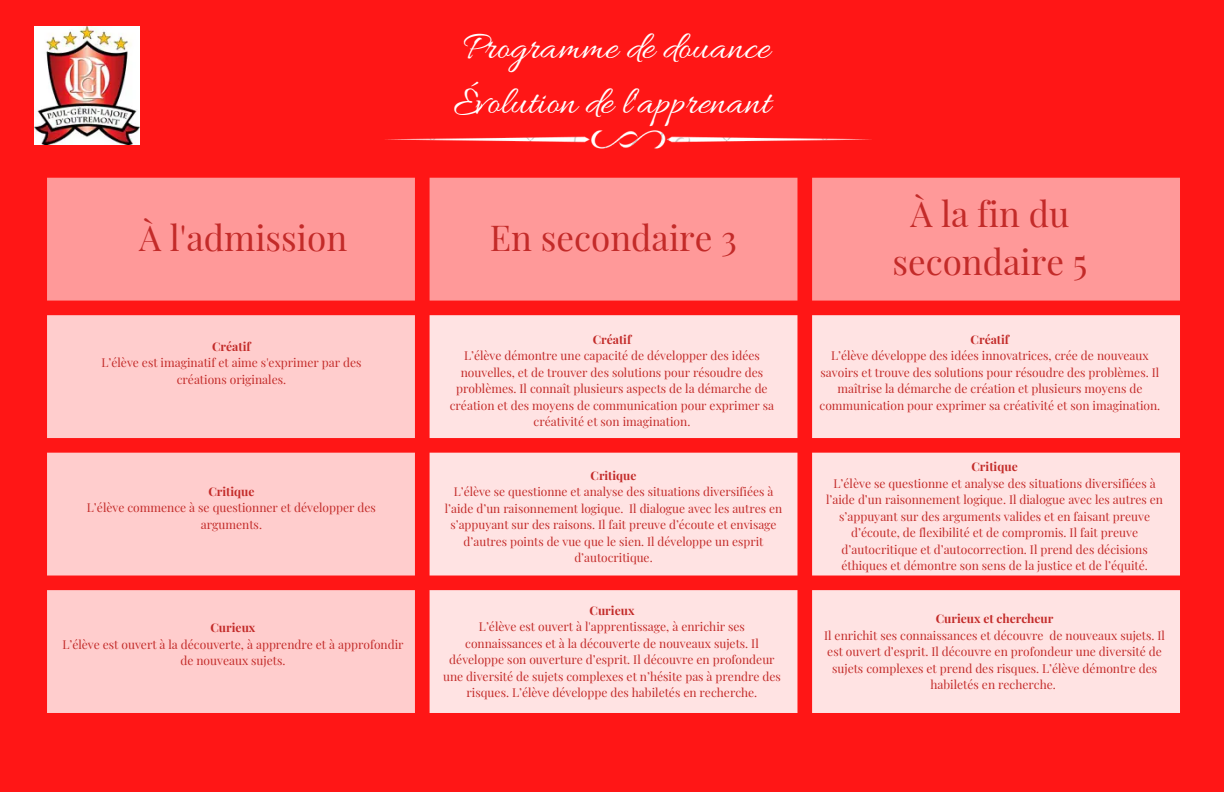
<style>
.page{position:relative;width:1224px;height:792px;background:#ff1616}
.page>*{position:absolute;margin:0;border:0;box-sizing:border-box;transform-origin:0 0}
.t1{font:40px "Allura";color:#fff}
.t2{font:35px/48.8px "Playfair Display";color:#c32b29;text-align:center}
.t3{font:12px/16.5px "Playfair Display";color:#c32b29;text-align:center}
.t4{font:700 12px "Playfair Display";color:#c32b29}
.t5{font:11.9px/16.4px "Playfair Display";color:#c32b29;text-align:center}
.t6{font:700 11.9px "Playfair Display";color:#c32b29}
</style>
<div class="page">
<img style="left:35px;top:26px;width:105px;height:119px">
<img style="left:385px;top:130px;width:487px;height:19px">
<div style="left:47px;top:178px;width:1133px;height:123px;background:#f99"></div>
<svg style="left:47px;top:315px;width:368px;height:398px;background:#ffbfbf"></svg>
<svg style="left:430px;top:315px;width:750px;height:398px;background:#ffd0d0"></svg>
<p class="t1" style="left:463px;top:25px;width:309px">Programme de douance</p>
<p class="t1" style="left:453px;top:80px;width:319px">Évolution de l'apprenant</p>
<p class="t2" style="left:139px;top:212px;width:210px">À l'admission</p>
<p class="t2" style="left:490px;top:212px;width:249px">En secondaire 3</p>
<p class="t4" style="left:212px;top:338px;width:40px">Créatif</p>
<p class="t3" style="left:101px;top:354px;width:262px">L’élève est imaginatif et aime s'exprimer par des créations originales.</p>
<p class="t4" style="left:208px;top:483px;width:48px">Critique</p>
<p class="t3" style="left:87px;top:499px;width:291px">L’élève commence à se questionner et développer des arguments.</p>
<p class="t4" style="left:211px;top:619px;width:46px">Curieux</p>
<p class="t3" style="left:62px;top:636px;width:343px">L’élève est ouvert à la découverte, à apprendre et à approfondir de nouveaux sujets.</p>
<p class="t4" style="left:593px;top:331px;width:40px">Créatif</p>
<p class="t3" style="left:450px;top:347px;width:326px">L’élève démontre une capacité de développer des idées nouvelles, et de trouver des solutions pour résoudre des problèmes. Il connaît plusieurs aspects de la démarche de création et des moyens de communication pour exprimer sa créativité et son imagination.</p>
<p class="t6" style="left:591px;top:467px;width:47px">Critique</p>
<p class="t5" style="left:445px;top:483px;width:339px">L’élève se questionne et analyse des situations diversifiées à l’aide d’un raisonnement logique. Il dialogue avec les autres en s’appuyant sur des raisons. Il fait preuve d’écoute et envisage d’autres points de vue que le sien. Il développe un esprit d’autocritique.</p>
<p class="t4" style="left:590px;top:602px;width:46px">Curieux</p>
<p class="t3" style="left:443px;top:618px;width:339px">L’élève est ouvert à l'apprentissage, à enrichir ses connaissances et à la découverte de nouveaux sujets. Il développe son ouverture d’esprit. Il découvre en profondeur une diversité de sujets complexes et n’hésite pas à prendre des risques. L’élève développe des habiletés en recherche.</p>
<p class="t2" style="left:892px;top:188px;width:196px">À la fin du secondaire 5</p>
<p class="t4" style="left:971px;top:331px;width:40px">Créatif</p>
<p class="t3" style="left:820px;top:347px;width:342px">L’élève développe des idées innovatrices, crée de nouveaux savoirs et trouve des solutions pour résoudre des problèmes. Il maîtrise la démarche de création et plusieurs moyens de communication pour exprimer sa créativité et son imagination.</p>
<p class="t4" style="left:972px;top:458px;width:48px">Critique</p>
<p class="t3" style="left:826px;top:474px;width:339px">L’élève se questionne et analyse des situations diversifiées à l’aide d’un raisonnement logique. Il dialogue avec les autres en s’appuyant sur des arguments valides et en faisant preuve d’écoute, de flexibilité et de compromis. Il fait preuve d’autocritique et d’autocorrection. Il prend des décisions éthiques et démontre son sens de la justice et de l’équité.</p>
<p class="t4" style="left:936px;top:610px;width:119px">Curieux et chercheur</p>
<p class="t3" style="left:824px;top:626px;width:342px">Il enrichit ses connaissances et découvre de nouveaux sujets. Il est ouvert d’esprit. Il découvre en profondeur une diversité de sujets complexes et prend des risques. L’élève démontre des habiletés en recherche.</p>
</div>
